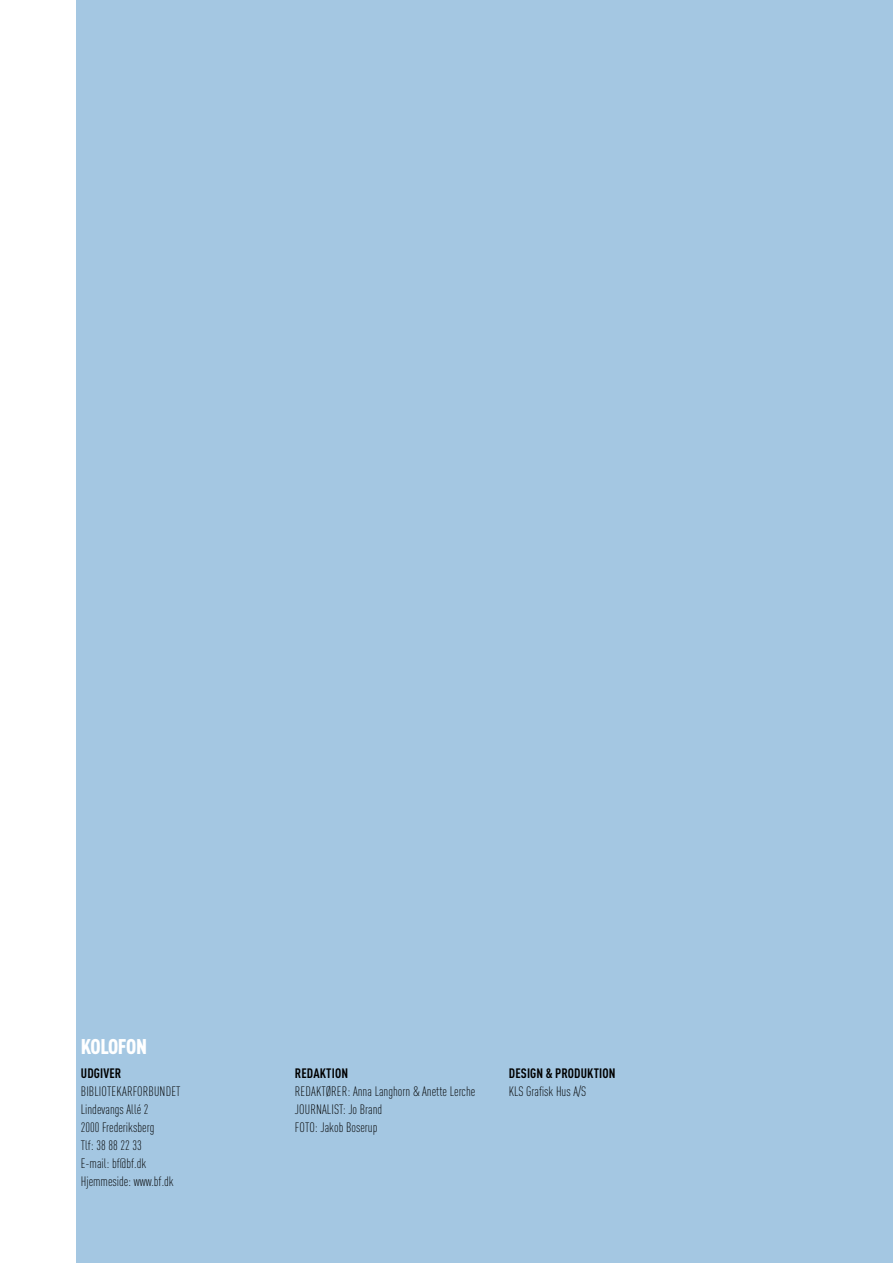
<style>
.page{position:relative;width:893px;height:1263px;background:#fff}
.page>*{position:absolute;margin:0;border:0;box-sizing:border-box;transform-origin:0 0}
.t1{font:900 condensed 21px "DINOT";letter-spacing:-.02em;color:#fff}
.t2{font:300 condensed 13.5px/18px "DINOT";color:#000}
.t3{font:700 condensed 13.5px "DINOT";letter-spacing:.01em;color:#000}
</style>
<div class="page">
<div style="left:77px;top:0;width:816px;height:1263px;background:#a4c7e2"></div>
<h1 class="t1" style="left:81px;top:1032px;width:68px">KOLOFON</h1>
<p class="t3" style="left:81px;top:1064px;width:42px">UDGIVER</p>
<p class="t2" style="left:81px;top:1081px;width:101px">Bibliotekarforbundet<br>Lindevangs Allé 2<br>2000 Frederiksberg<br>Tlf: 38 88 22 33<br>E-mail: bf@bf.dk<br>Hjemmeside: www.bf.dk</p>
<p class="t3" style="left:295px;top:1063px;width:55px">REDAKTION</p>
<p class="t2" style="left:295px;top:1081px;width:182px">Redaktører: Anna Langhorn &amp; Anette Lerche<br>Journalist: Jo Brand<br>Foto: Jakob Boserup</p>
<p class="t3" style="left:509px;top:1063px;width:108px">DESIGN &amp; PRODUKTION</p>
<p class="t2" style="left:509px;top:1081px;width:79px">KLS Grafisk Hus A/S</p>
</div>
